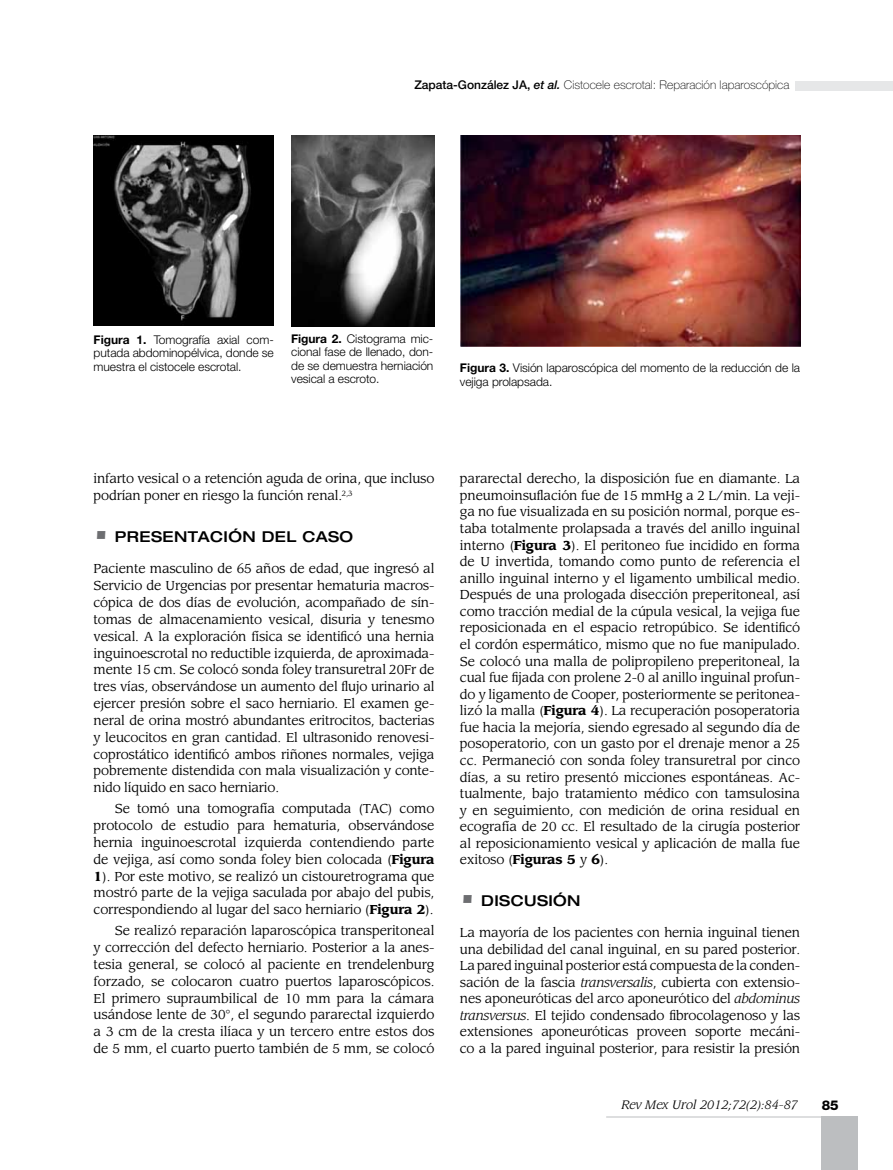
<style>
.page{position:relative;width:893px;height:1170px;background:#fff}
.page>*{position:absolute;margin:0;border:0;box-sizing:border-box;transform-origin:0 0}
.t1{font:500 expanded 15px "Helvetica Neue LT Std";letter-spacing:.025em;color:#000}
.t2{font:800 13.5px "Helvetica Neue LT Std";color:#000}
.t3{font:12.75px/16.5px "Leawood";letter-spacing:-.015em;color:#000;text-align:justify}
.t4{font:300 12px/13.5px "Helvetica Neue LT Std";letter-spacing:-.005em;color:#000;text-align:justify}
.t5{font:100 12px "Helvetica Neue LT Std";color:#000}
.t6{font:italic 12px "Leawood";color:#000}
.s1{font-weight:500}
.s2{font-weight:500;font-style:italic}
.s3{font-weight:700}
.s4{font-family:"Itc Eras";font-weight:900;font-stretch:normal;font-size:21px;color:#6d6e71}
.s5{font-style:italic}
</style>
<div class="page">
<hr style="left:606px;top:1116px;width:252px;height:1px;background:#bcbec0">
<div style="left:822px;top:1116px;width:36px;height:53px;background:#bcbec0"></div>
<div style="left:795px;top:81px;width:98px;height:9px;background:#e6e7e8"></div>
<img style="left:94px;top:135px;width:180px;height:190px">
<img style="left:291px;top:135px;width:143px;height:191px">
<img style="left:460px;top:135px;width:340px;height:211px">
<p class="t5" style="left:414px;top:78px;width:377px"><span class="s1">Zapata-González JA,</span> <span class="s2">et al.</span> Cistocele escrotal: Reparación laparoscópica</p>
<p class="t4" style="left:94px;top:332px;width:182px"><span class="s3">Figura 1.</span> Tomografía axial com&shy;putada abdominopélvica, donde se muestra el cistocele escrotal.</p>
<p class="t4" style="left:291px;top:331px;width:144px"><span class="s3">Figura 2.</span> Cistograma mic&shy;cional fase de llenado, don&shy;de se demuestra herniación vesical a escroto.</p>
<p class="t4" style="left:460px;top:361px;width:342px"><span class="s3">Figura 3.</span> Visión laparoscópica del momento de la reducción de la vejiga prolapsada.</p>
<p class="t3" style="left:94px;top:470px;width:342px">infarto vesical o a retención aguda de orina, que incluso podrían poner en riesgo la función renal.<sup>2,3</sup></p>
<p class="t1" style="left:94px;top:527px;width:261px"><span class="s4">•</span> PRESENTACIÓN DEL CASO</p>
<p class="t3" style="left:94px;top:560px;width:342px">Paciente masculino de 65 años de edad, que ingresó al Servicio de Urgencias por presentar hematuria macros&shy;cópica de dos días de evolución, acompañado de sín&shy;tomas de almacenamiento vesical, disuria y tenesmo vesical. A la exploración física se identificó una hernia inguinoescrotal no reductible izquierda, de aproximada&shy;mente 15 cm. Se colocó sonda foley transuretral 20Fr de tres vías, observándose un aumento del flujo urinario al ejercer presión sobre el saco herniario. El examen ge&shy;neral de orina mostró abundantes eritrocitos, bacterias y leucocitos en gran cantidad. El ultrasonido renovesi&shy;coprostático identificó ambos riñones normales, vejiga pobremente distendida con mala visualización y conte&shy;nido líquido en saco herniario.</p>
<p class="t3" style="left:94px;top:800px;width:342px;text-indent:21px">Se tomó una tomografía computada (TAC) como protocolo de estudio para hematuria, observándose hernia inguinoescrotal izquierda contendiendo parte de vejiga, así como sonda foley bien colocada (<span class="s3">Figura 1</span>). Por este motivo, se realizó un cistouretrograma que mostró parte de la vejiga saculada por abajo del pubis, correspondiendo al lugar del saco herniario (<span class="s3">Figura 2</span>).</p>
<p class="t3" style="left:94px;top:922px;width:342px;text-indent:21px">Se realizó reparación laparoscópica transperitoneal y corrección del defecto herniario. Posterior a la anes&shy;tesia general, se colocó al paciente en trendelenburg forzado, se colocaron cuatro puertos laparoscópicos.<br>El primero supraumbilical de 10 mm para la cámara usándose lente de 30°, el segundo pararectal izquierdo a 3 cm de la cresta ilíaca y un tercero entre estos dos de 5 mm, el cuarto puerto también de 5 mm, se colocó</p>
<p class="t3" style="left:460px;top:470px;width:342px">pararectal derecho, la disposición fue en diamante. La pneumoinsuflación fue de 15 mmHg a 2 L/min. La veji&shy;ga no fue visualizada en su posición normal, porque es&shy;taba totalmente prolapsada a través del anillo inguinal interno (<span class="s3">Figura 3</span>). El peritoneo fue incidido en forma de U invertida, tomando como punto de referencia el anillo inguinal interno y el ligamento umbilical medio.<br>Después de una prologada disección preperitoneal, así como tracción medial de la cúpula vesical, la vejiga fue reposicionada en el espacio retropúbico. Se identificó el cordón espermático, mismo que no fue manipulado.<br>Se colocó una malla de polipropileno preperitoneal, la cual fue fijada con prolene 2-0 al anillo inguinal profun&shy;do y ligamento de Cooper, posteriormente se peritonea&shy;lizó la malla (<span class="s3">Figura 4</span>). La recuperación posoperatoria fue hacia la mejoría, siendo egresado al segundo día de posoperatorio, con un gasto por el drenaje menor a 25 cc. Permaneció con sonda foley transuretral por cinco días, a su retiro presentó micciones espontáneas. Ac&shy;tualmente, bajo tratamiento médico con tamsulosina y en seguimiento, con medición de orina residual en ecografía de 20 cc. El resultado de la cirugía posterior al reposicionamiento vesical y aplicación de malla fue exitoso (<span class="s3">Figuras 5</span> y <span class="s3">6</span>).</p>
<p class="t1" style="left:460px;top:891px;width:122px"><span class="s4">•</span> DISCUSIÓN</p>
<p class="t3" style="left:460px;top:924px;width:342px">La mayoría de los pacientes con hernia inguinal tienen una debilidad del canal inguinal, en su pared posterior.<br>La pared inguinal posterior está compuesta de la conden&shy;sación de la fascia <span class="s5">transversalis</span>, cubierta con extensio&shy;nes aponeuróticas del arco aponeurótico del <span class="s5">abdominus transversus</span>. El tejido condensado fibrocolagenoso y las extensiones aponeuróticas proveen soporte mecáni&shy;co a la pared inguinal posterior, para resistir la presión</p>
<p class="t6" style="left:621px;top:1097px;width:178px">Rev Mex Urol 2012;72(2):84-87</p>
<p class="t2" style="left:822px;top:1096px;width:19px">85</p>
</div>
